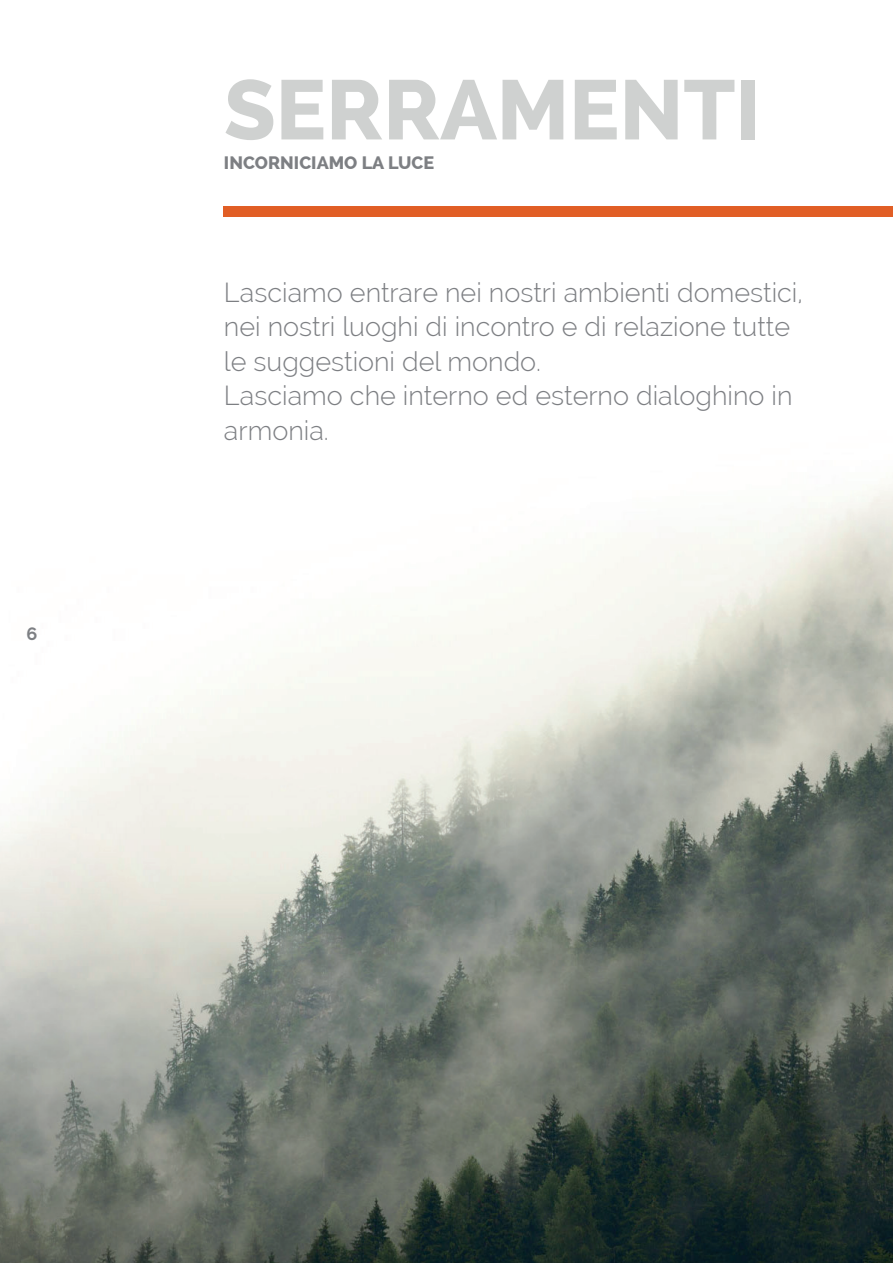
<style>
.page{position:relative;width:893px;height:1263px;background:#fff}
.page>*{position:absolute;margin:0;border:0;box-sizing:border-box;transform-origin:0 0}
.t1{font:800 84px "Raleway";color:#cfd1d0}
.t2{font:300 27px/34.5px "Raleway";color:#7d7f83}
.t3{font:800 18px "Raleway";color:#7d7f83}
.t4{font:700 18px "Raleway";color:#7d7f83}
</style>
<div class="page">
<img style="left:0;top:484px;width:893px;height:779px">
<div style="left:224px;top:206px;width:669px;height:11px;background:#e15e25"></div>
<p class="t4" style="left:26px;top:623px;width:12px">6</p>
<h1 class="t1" style="left:224px;top:62px;width:538px">SERRAMENTI</h1>
<p class="t3" style="left:224px;top:153px;width:212px">INCORNICIAMO LA LUCE</p>
<p class="t2" style="left:224px;top:275px;width:580px">Lasciamo entrare nei nostri ambienti domestici, nei nostri luoghi di incontro e di relazione tutte le suggestioni del mondo.<br>Lasciamo che interno ed esterno dialoghino in armonia.</p>
</div>
